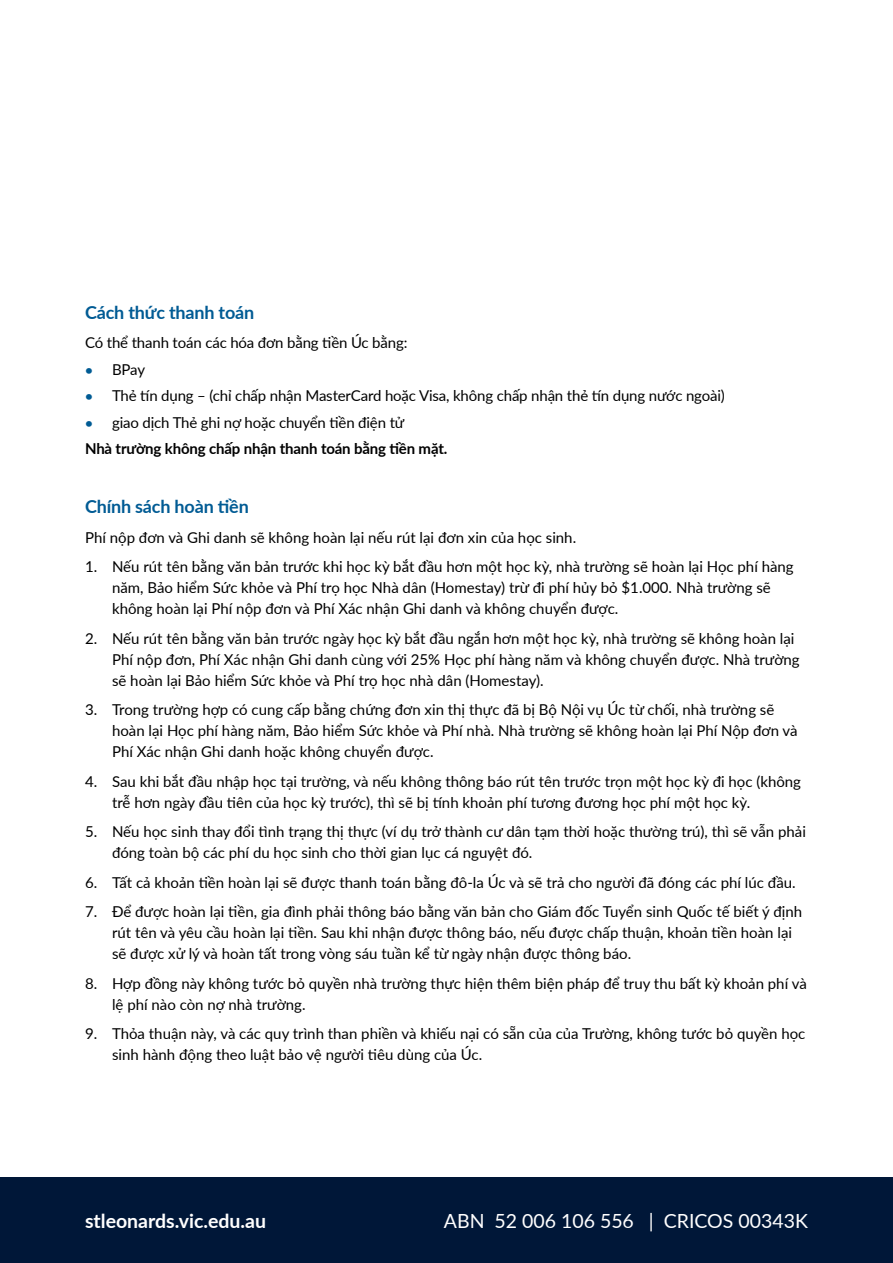
<style>
.page{position:relative;width:893px;height:1263px;background:#fff}
.page>*{position:absolute;margin:0;border:0;box-sizing:border-box;transform-origin:0 0}
.t1{font:19.5px "Lato";color:#fff}
.t2{font:700 19.5px "Lato";color:#fff}
.t3{font:700 18px "Lato";letter-spacing:-.01em;color:#005b94}
.t4{font:15px/21px "Lato";color:#000}
.t5{font:700 15px/26.5px "Lato";letter-spacing:-.01em;color:#000}
.s1{font-weight:700;font-size:13.5px;color:#005b94}
.s2{font-size:13.5px;color:#005b94}
.s3{font-weight:400}
</style>
<div class="page">
<div style="left:0;top:1178px;width:893px;height:85px;background:#001738"></div>
<p class="t3" style="left:85px;top:299px;width:171px">Cách thức thanh toán</p>
<p class="t4" style="left:85px;top:331px;width:324px">Có thể thanh toán các hóa đơn bằng tiền Úc bằng:</p>
<p class="t4" style="left:85px;top:358px;width:62px"><span class="s1">•</span> BPay</p>
<p class="t4" style="left:85px;top:384px;width:641px"><span class="s1">•</span> Thẻ tín dụng – (chỉ chấp nhận MasterCard hoặc Visa, không chấp nhận thẻ tín dụng nước ngoài)</p>
<p class="t5" style="left:85px;top:408px;width:364px"><span class="s2">•</span> <span class="s3">giao dịch Thẻ ghi nợ hoặc chuyển tiền điện tử<br></span>Nhà trường không chấp nhận thanh toán bằng tiền mặt.</p>
<p class="t3" style="left:85px;top:493px;width:165px">Chính sách hoàn tiền</p>
<p class="t4" style="left:85px;top:526px;width:493px">Phí nộp đơn và Ghi danh sẽ không hoàn lại nếu rút lại đơn xin của học sinh.</p>
<p class="t4" style="left:112px;top:555px;width:683px;text-indent:-27px">1. Nếu rút tên bằng văn bản trước khi học kỳ bắt đầu hơn một học kỳ, nhà trường sẽ hoàn lại Học phí hàng năm, Bảo hiểm Sức khỏe và Phí trọ học Nhà dân (Homestay) trừ đi phí hủy bỏ $1.000. Nhà trường sẽ không hoàn lại Phí nộp đơn và Phí Xác nhận Ghi danh và không chuyển được.</p>
<p class="t4" style="left:112px;top:627px;width:689px;text-indent:-27px">2. Nếu rút tên bằng văn bản trước ngày học kỳ bắt đầu ngắn hơn một học kỳ, nhà trường sẽ không hoàn lại<br>Phí nộp đơn, Phí Xác nhận Ghi danh cùng với 25% Học phí hàng năm và không chuyển được. Nhà trường sẽ hoàn lại Bảo hiểm Sức khỏe và Phí trọ học nhà dân (Homestay).</p>
<p class="t4" style="left:112px;top:698px;width:687px;text-indent:-27px">3. Trong trường hợp có cung cấp bằng chứng đơn xin thị thực đã bị Bộ Nội vụ Úc từ chối, nhà trường sẽ hoàn lại Học phí hàng năm, Bảo hiểm Sức khỏe và Phí nhà. Nhà trường sẽ không hoàn lại Phí Nộp đơn và<br>Phí Xác nhận Ghi danh hoặc không chuyển được.</p>
<p class="t4" style="left:112px;top:770px;width:690px;text-indent:-27px">4. Sau khi bắt đầu nhập học tại trường, và nếu không thông báo rút tên trước trọn một học kỳ đi học (không trễ hơn ngày đầu tiên của học kỳ trước), thì sẽ bị tính khoản phí tương đương học phí một học kỳ.</p>
<p class="t4" style="left:112px;top:820px;width:695px;text-indent:-27px">5. Nếu học sinh thay đổi tình trạng thị thực (ví dụ trở thành cư dân tạm thời hoặc thường trú), thì sẽ vẫn phải đóng toàn bộ các phí du học sinh cho thời gian lục cá nguyệt đó.</p>
<p class="t4" style="left:85px;top:871px;width:712px">6. Tất cả khoản tiền hoàn lại sẽ được thanh toán bằng đô-la Úc và sẽ trả cho người đã đóng các phí lúc đầu.</p>
<p class="t4" style="left:112px;top:900px;width:692px;text-indent:-27px">7. Để được hoàn lại tiền, gia đình phải thông báo bằng văn bản cho Giám đốc Tuyển sinh Quốc tế biết ý định rút tên và yêu cầu hoàn lại tiền. Sau khi nhận được thông báo, nếu được chấp thuận, khoản tiền hoàn lại sẽ được xử lý và hoàn tất trong vòng sáu tuần kể từ ngày nhận được thông báo.</p>
<p class="t4" style="left:112px;top:972px;width:696px;text-indent:-27px">8. Hợp đồng này không tước bỏ quyền nhà trường thực hiện thêm biện pháp để truy thu bất kỳ khoản phí và lệ phí nào còn nợ nhà trường.</p>
<p class="t4" style="left:112px;top:1022px;width:695px;text-indent:-27px">9. Thỏa thuận này, và các quy trình than phiền và khiếu nại có sẵn của của Trường, không tước bỏ quyền học sinh hành động theo luật bảo vệ người tiêu dùng của Úc.</p>
<h1 class="t2" style="left:85px;top:1207px;width:183px">stleonards.vic.edu.au</h1>
<h1 class="t1" style="left:444px;top:1207px;width:365px">ABN 52 006 106 556 | CRICOS 00343K</h1>
</div>
